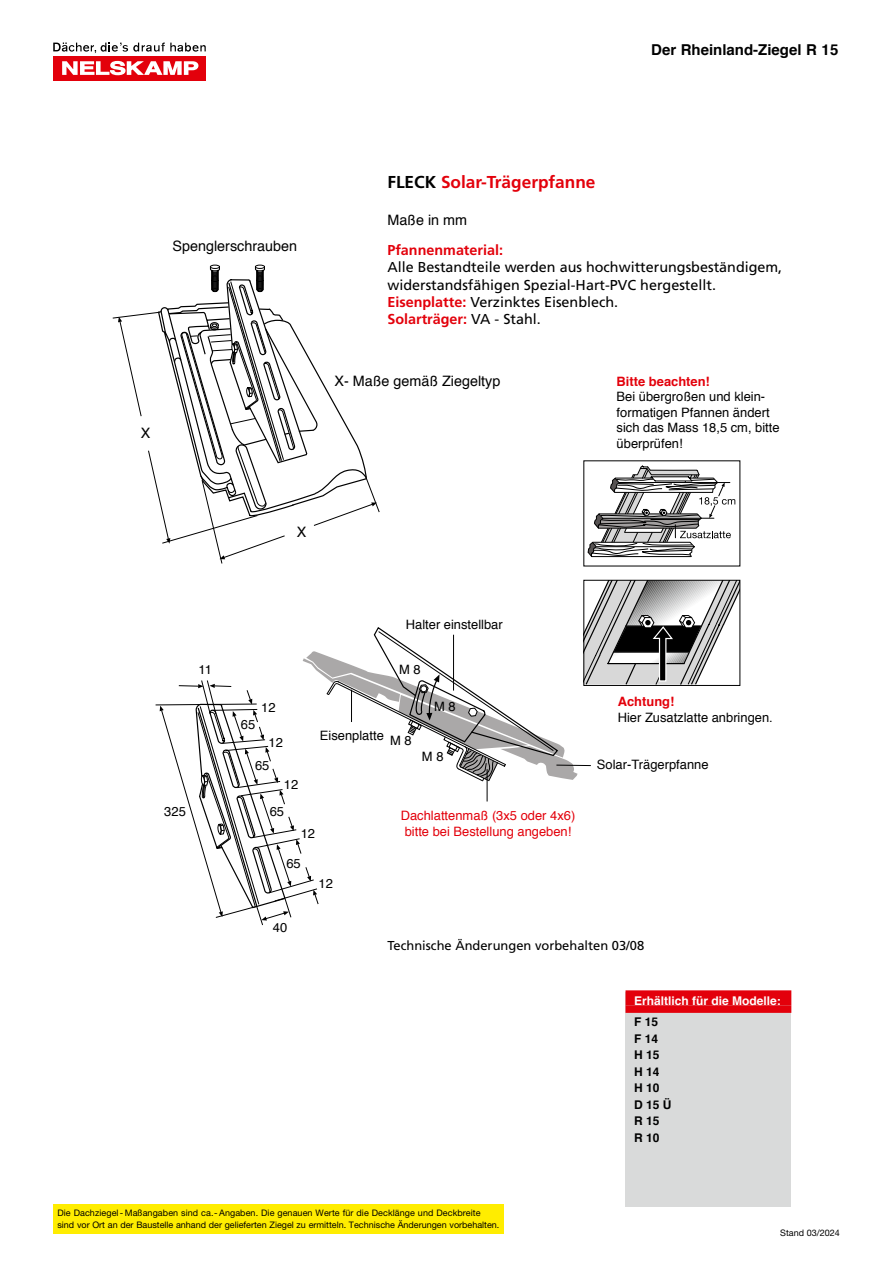
<style>
.page{position:relative;width:893px;height:1263px;background:#fff}
.page>*{position:absolute;margin:0;border:0;box-sizing:border-box;transform-origin:0 0}
.t1{font:700 17.25px "Frutiger";color:#e3000b}
.t2{font:700 15px "Helvetica";color:#000}
.t3{font:14.4px/17.2px "Frutiger";color:#000}
.t4{font:14.4px "Helvetica";color:#000}
.t5{font:700 14.4px "Frutiger";color:#e3000b}
.t6{font:12.9px/15.5px "Helvetica";color:#000}
.t7{font:12.9px/15.5px "Helvetica";color:#e3000b;text-align:center}
.t8{font:12.9px "Frutiger";color:#000}
.t9{font:700 12.9px "Helvetica";color:#e3000b}
.t10{font:700 12px/16.5px "Helvetica";color:#000}
.t11{font:700 12px "Helvetica";color:#fff}
.t12{font:9px/12px "Helvetica Neue LT Std";color:#000}
.s1{color:#000}
.s2{font-weight:700;color:#e3000b}
</style>
<div class="page">
<div style="left:53px;top:1204px;width:451px;height:30px;background:#ffed00"></div>
<div style="left:53px;top:56px;width:153px;height:24px;background:#e3000b"></div>
<svg style="left:62px;top:61px;width:136px;height:14px"></svg>
<svg style="left:53px;top:43px;width:153px;height:10px"></svg>
<div style="left:625px;top:992px;width:166px;height:215px;background:#d9dada"></div>
<div style="left:625px;top:990px;width:166px;height:15px;background:#e3000b"></div>
<div style="left:625px;top:1005px;width:166px;height:8px;background:#e3000b"></div>
<svg style="left:587px;top:465px;width:148px;height:92px"></svg>
<svg style="left:112px;top:265px;width:268px;height:299px"></svg>
<svg style="left:155px;top:580px;width:585px;height:345px"></svg>
<h2 class="t2" style="left:651px;top:44px;width:189px">Der Rheinland-Ziegel R 15</h2>
<h3 class="t4" style="left:173px;top:240px;width:126px">Spenglerschrauben</h3>
<h3 class="t4" style="left:141px;top:426px;width:11px">X</h3>
<h1 class="t1" style="left:387px;top:171px;width:210px"><span class="s1">FLECK</span> Solar-Trägerpfanne</h1>
<h3 class="t4" style="left:387px;top:214px;width:81px">Maße in mm</h3>
<h3 class="t5" style="left:387px;top:242px;width:117px">Pfannenmaterial:</h3>
<h3 class="t3" style="left:387px;top:259px;width:396px">Alle Bestandteile werden aus hochwitterungsbeständigem, widerstandsfähigen Spezial-Hart-PVC hergestellt.<br><span class="s2">Eisenplatte:</span> Verzinktes Eisenblech.<br><span class="s2">Solarträger:</span> VA - Stahl.</h3>
<h3 class="t4" style="left:334px;top:374px;width:167px">X- Maße gemäß Ziegeltyp</h3>
<h3 class="t9" style="left:617px;top:376px;width:95px">Bitte beachten!</h3>
<h3 class="t6" style="left:617px;top:390px;width:164px">Bei übergroßen und klein&shy;formatigen Pfannen ändert sich das Mass 18,5 cm, bitte überprüfen!</h3>
<h3 class="t4" style="left:297px;top:526px;width:11px">X</h3>
<h3 class="t6" style="left:198px;top:663px;width:15px">11</h3>
<h3 class="t6" style="left:164px;top:804px;width:23px">325</h3>
<h3 class="t6" style="left:406px;top:617px;width:98px">Halter einstellbar</h3>
<h3 class="t6" style="left:261px;top:701px;width:16px">12</h3>
<h3 class="t6" style="left:269px;top:736px;width:16px">12</h3>
<h3 class="t6" style="left:241px;top:718px;width:16px">65</h3>
<h3 class="t6" style="left:255px;top:759px;width:16px">65</h3>
<h3 class="t6" style="left:284px;top:777px;width:16px">12</h3>
<h3 class="t6" style="left:399px;top:663px;width:23px">M 8</h3>
<h3 class="t6" style="left:320px;top:729px;width:65px">Eisenplatte</h3>
<h3 class="t6" style="left:390px;top:734px;width:23px">M 8</h3>
<h3 class="t6" style="left:434px;top:700px;width:23px">M 8</h3>
<h3 class="t6" style="left:422px;top:750px;width:23px">M 8</h3>
<h3 class="t6" style="left:270px;top:805px;width:16px">65</h3>
<h3 class="t6" style="left:301px;top:827px;width:16px">12</h3>
<h3 class="t6" style="left:286px;top:857px;width:16px">65</h3>
<h3 class="t6" style="left:273px;top:921px;width:16px">40</h3>
<h3 class="t6" style="left:319px;top:876px;width:16px">12</h3>
<h3 class="t7" style="left:401px;top:809px;width:176px">Dachlattenmaß (3x5 oder 4x6) bitte bei Bestellung angeben!</h3>
<h3 class="t9" style="left:618px;top:696px;width:58px">Achtung!</h3>
<h3 class="t6" style="left:618px;top:710px;width:157px">Hier Zusatzlatte anbringen.</h3>
<h3 class="t6" style="left:597px;top:758px;width:113px">Solar-Trägerpfanne</h3>
<h3 class="t8" style="left:387px;top:938px;width:258px">Technische Änderungen vorbehalten 03/08</h3>
<h3 class="t11" style="left:634px;top:996px;width:148px">Erhältlich für die Modelle:</h3>
<h3 class="t10" style="left:634px;top:1014px;width:39px">F 15<br>F 14<br>H 15<br>H 14<br>H 10<br>D 15 Ü<br>R 15<br>R 10</h3>
<p class="t12" style="left:57px;top:1207px;width:443px">Die Dachziegel-Maßangaben sind ca.- Angaben. Die genauen Werte für die Decklänge und Deckbreite sind vor Ort an der Baustelle anhand der gelieferten Ziegel zu ermitteln. Technische Änderungen vorbehalten.</p>
<p class="t12" style="left:780px;top:1226px;width:61px">Stand 03/2024</p>
</div>
